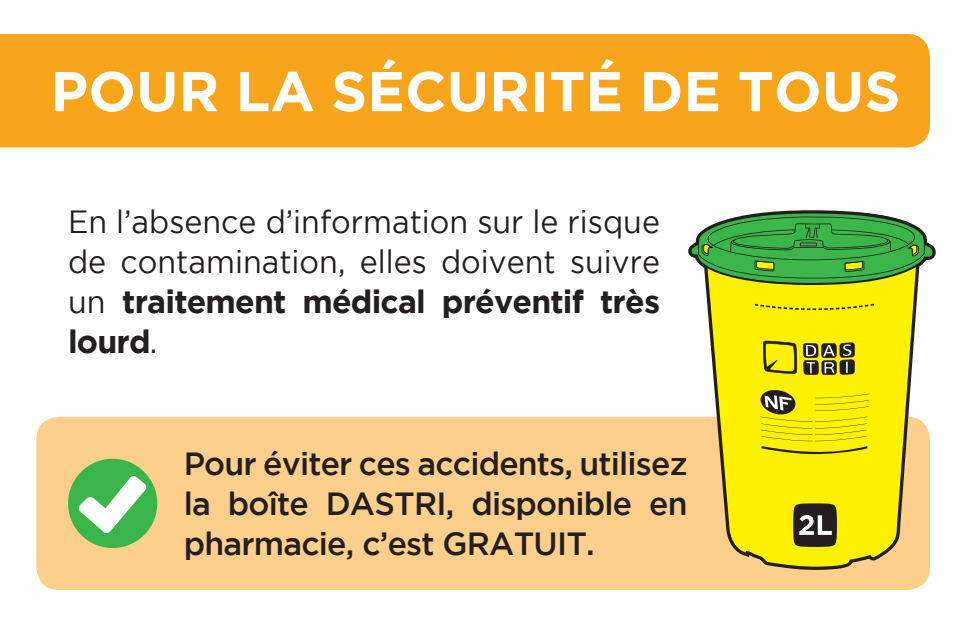
<style>
.page{position:relative;width:964px;height:624px;background:#fff}
.page>*{position:absolute;margin:0;border:0;box-sizing:border-box;transform-origin:0 0}
.t1{font:700 56px "Gotham";letter-spacing:.005em;color:#fff}
.t2{font:32px/40px "Gotham";color:#231f20;text-align:justify;scale:.95 1}
.t3{font:500 32px/40px "Gotham";letter-spacing:-.025em;color:#231f20;text-align:justify}
.s1{font-weight:700}
</style>
<div class="page">
<div style="left:0;top:34px;width:930px;height:113px;background:#f9a51b"></div>
<div style="left:36px;top:417px;width:894px;height:173px;background:#fdcf8c;border-radius:23px"></div>
<svg style="left:687px;top:247px;width:249px;height:323px;fill:#fff101"></svg>
<svg style="left:763px;top:340px;width:34px;height:34px"></svg>
<svg style="left:803px;top:342px;width:52px;height:33px;background:#756f35"></svg>
<svg style="left:754px;top:304px;width:120px;height:6px"></svg>
<svg style="left:760px;top:389px;width:109px;height:66px;background:#e2d60a"></svg>
<svg style="left:793px;top:503px;width:44px;height:44px;background:#504c3f"></svg>
<svg style="left:689px;top:210px;width:245px;height:77px;background:#63ac57"></svg>
<div style="left:68px;top:458px;width:89px;height:90px;background:#3ab54a;border-radius:50%"></div>
<svg style="left:79px;top:476px;width:67px;height:57px"></svg>
<p class="t1" style="left:51px;top:59px;width:851px">POUR LA SÉCURITÉ DE TOUS</p>
<p class="t2" style="left:68px;top:201px;width:625px">En l’absence d’information sur le risque de contamination, elles doivent suivre un <span class="s1">traitement médical préventif très lourd</span>.</p>
<p class="t3" style="left:184px;top:443px;width:505px">Pour éviter ces accidents, utilisez la boîte DASTRI, disponible en pharmacie, c’est GRATUIT.</p>
</div>
